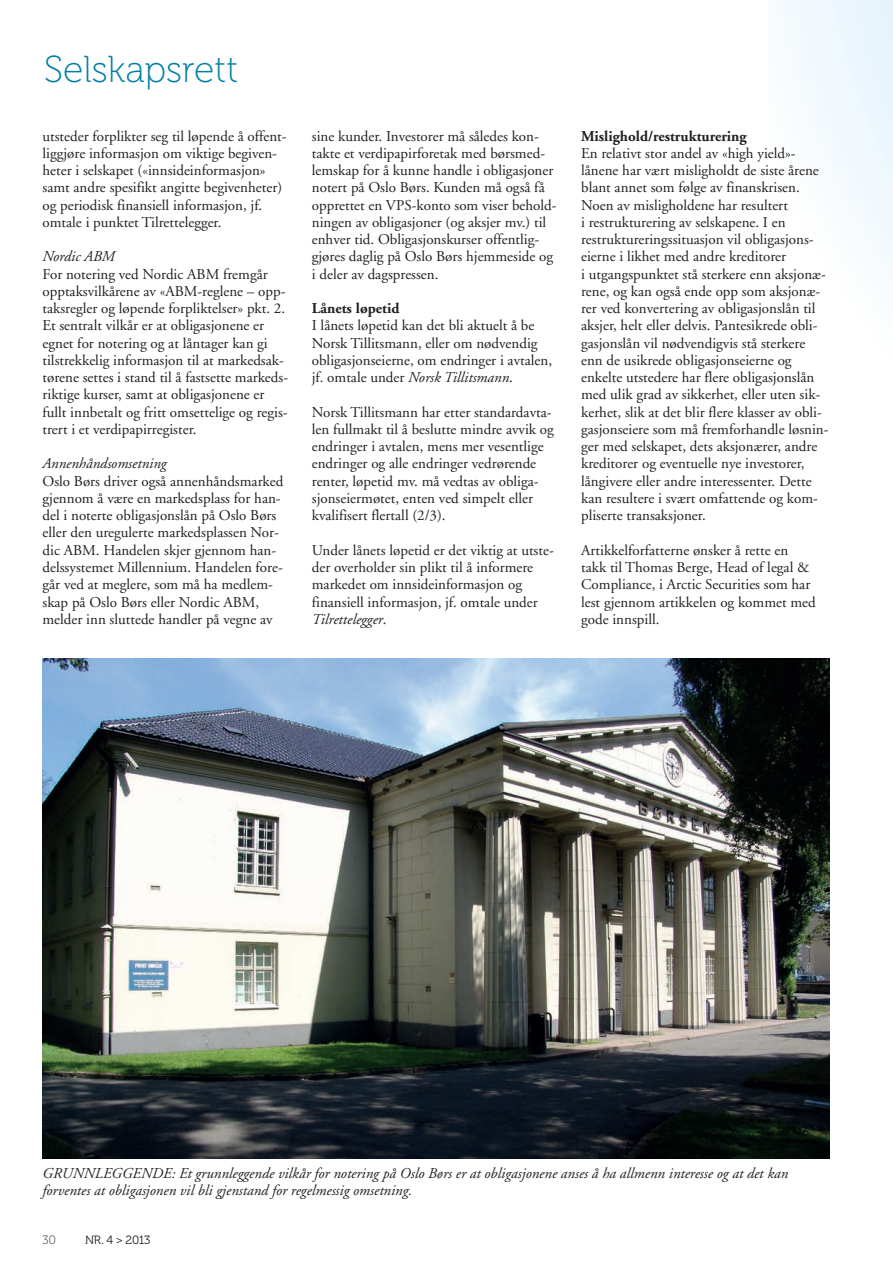
<style>
.page{position:relative;width:893px;height:1263px;background:#fff}
.page>*{position:absolute;margin:0;border:0;box-sizing:border-box;transform-origin:0 0}
.t1{font:37.5px "Museo 100";color:#007ea6}
.t2{font:15px/17.2px "Adobe Garamond";color:#231f20}
.t3{font:italic 15px/17.2px "Adobe Garamond";color:#231f20}
.t4{font:700 15px "Adobe Garamond";color:#231f20}
.t5{font:12px "Museo 300";letter-spacing:-.025em;color:#231f20}
.t6{font:12px "Museo 100";color:#231f20}
.s1{font-style:italic}
</style>
<div class="page">
<div style="left:768px;top:0;width:125px;height:709px;background:linear-gradient(to bottom,#f2f9fd,#fff)"></div>
<img style="left:43px;top:658px;width:786px;height:500px">
<h1 class="t1" style="left:44px;top:49px;width:196px">Selskapsrett</h1>
<p class="t2" style="left:43px;top:128px;width:246px">utsteder forplikter seg til løpende å offent&shy;liggjøre informasjon om viktige begiven&shy;heter i selskapet («innsideinformasjon» samt andre spesifikt angitte begivenheter) og periodisk finansiell informasjon, jf. omtale i punktet Tilrettelegger.</p>
<p class="t3" style="left:43px;top:249px;width:74px">Nordic ABM</p>
<p class="t2" style="left:43px;top:266px;width:247px">For notering ved Nordic ABM fremgår opptaksvilkårene av «ABM-reglene – opp&shy;taksregler og løpende forpliktelser» pkt. 2.<br>Et sentralt vilkår er at obligasjonene er egnet for notering og at låntager kan gi tilstrekkelig informasjon til at markedsak&shy;tørene settes i stand til å fastsette markeds&shy;riktige kurser, samt at obligasjonene er fullt innbetalt og fritt omsettelige og regis&shy;trert i et verdipapirregister.</p>
<p class="t3" style="left:43px;top:456px;width:126px">Annenhåndsomsetning</p>
<p class="t2" style="left:43px;top:473px;width:242px">Oslo Børs driver også annenhåndsmarked gjennom å være en markedsplass for han&shy;del i noterte obligasjonslån på Oslo Børs eller den uregulerte markedsplassen Nor&shy;dic ABM. Handelen skjer gjennom han&shy;delssystemet Millennium. Handelen fore&shy;går ved at meglere, som må ha medlem&shy;skap på Oslo Børs eller Nordic ABM, melder inn sluttede handler på vegne av</p>
<p class="t2" style="left:312px;top:128px;width:246px">sine kunder. Investorer må således kon&shy;takte et verdipapirforetak med børsmed&shy;lemskap for å kunne handle i obligasjoner notert på Oslo Børs. Kunden må også få opprettet en VPS-konto som viser behold&shy;ningen av obligasjoner (og aksjer mv.) til enhver tid. Obligasjonskurser offentlig&shy;gjøres daglig på Oslo Børs hjemmeside og i deler av dagspressen.</p>
<p class="t4" style="left:312px;top:300px;width:89px">Lånets løpetid</p>
<p class="t2" style="left:312px;top:317px;width:242px">I lånets løpetid kan det bli aktuelt å be Norsk Tillitsmann, eller om nødvendig obligasjonseierne, om endringer i avtalen, jf. omtale under <span class="s1">Norsk Tillitsmann</span>.</p>
<p class="t2" style="left:312px;top:404px;width:243px">Norsk Tillitsmann har etter standardavta&shy;len fullmakt til å beslutte mindre avvik og endringer i avtalen, mens mer vesentlige endringer og alle endringer vedrørende renter, løpetid mv. må vedtas av obliga&shy;sjonseiermøtet, enten ved simpelt eller kvalifisert flertall (2/3).</p>
<p class="t2" style="left:312px;top:542px;width:243px">Under lånets løpetid er det viktig at utste&shy;der overholder sin plikt til å informere markedet om innsideinformasjon og finansiell informasjon, jf. omtale under <span class="s1">Tilrettelegger</span>.</p>
<p class="t4" style="left:581px;top:128px;width:167px">Mislighold/restrukturering</p>
<p class="t2" style="left:581px;top:145px;width:249px">En relativt stor andel av «high yield»- lånene har vært misligholdt de siste årene blant annet som følge av finanskrisen.<br>Noen av misligholdene har resultert<br>i restrukturering av selskapene. I en restruktureringssituasjon vil obligasjons&shy;eierne i likhet med andre kreditorer<br>i utgangspunktet stå sterkere enn aksjonæ&shy;rene, og kan også ende opp som aksjonæ&shy;rer ved konvertering av obligasjonslån til aksjer, helt eller delvis. Pantesikrede obli&shy;gasjonslån vil nødvendigvis stå sterkere enn de usikrede obligasjonseierne og enkelte utstedere har flere obligasjonslån med ulik grad av sikkerhet, eller uten sik&shy;kerhet, slik at det blir flere klasser av obli&shy;gasjonseiere som må fremforhandle løsnin&shy;ger med selskapet, dets aksjonærer, andre kreditorer og eventuelle nye investorer, långivere eller andre interessenter. Dette kan resultere i svært omfattende og kom&shy;pliserte transaksjoner.</p>
<p class="t2" style="left:581px;top:542px;width:236px">Artikkelforfatterne ønsker å rette en takk til Thomas Berge, Head of legal &amp; Compliance, i Arctic Securities som har lest gjennom artikkelen og kommet med gode innspill.</p>
<p class="t3" style="left:43px;top:1165px;width:747px">GRUNNLEGGENDE: Et grunnleggende vilkår for notering på Oslo Børs er at obligasjonene anses å ha allmenn interesse og at det kan forventes at obligasjonen vil bli gjenstand for regelmessig omsetning.</p>
<p class="t6" style="left:43px;top:1233px;width:15px">30</p>
<p class="t5" style="left:85px;top:1233px;width:67px">NR. 4 &gt; 2013</p>
</div>
